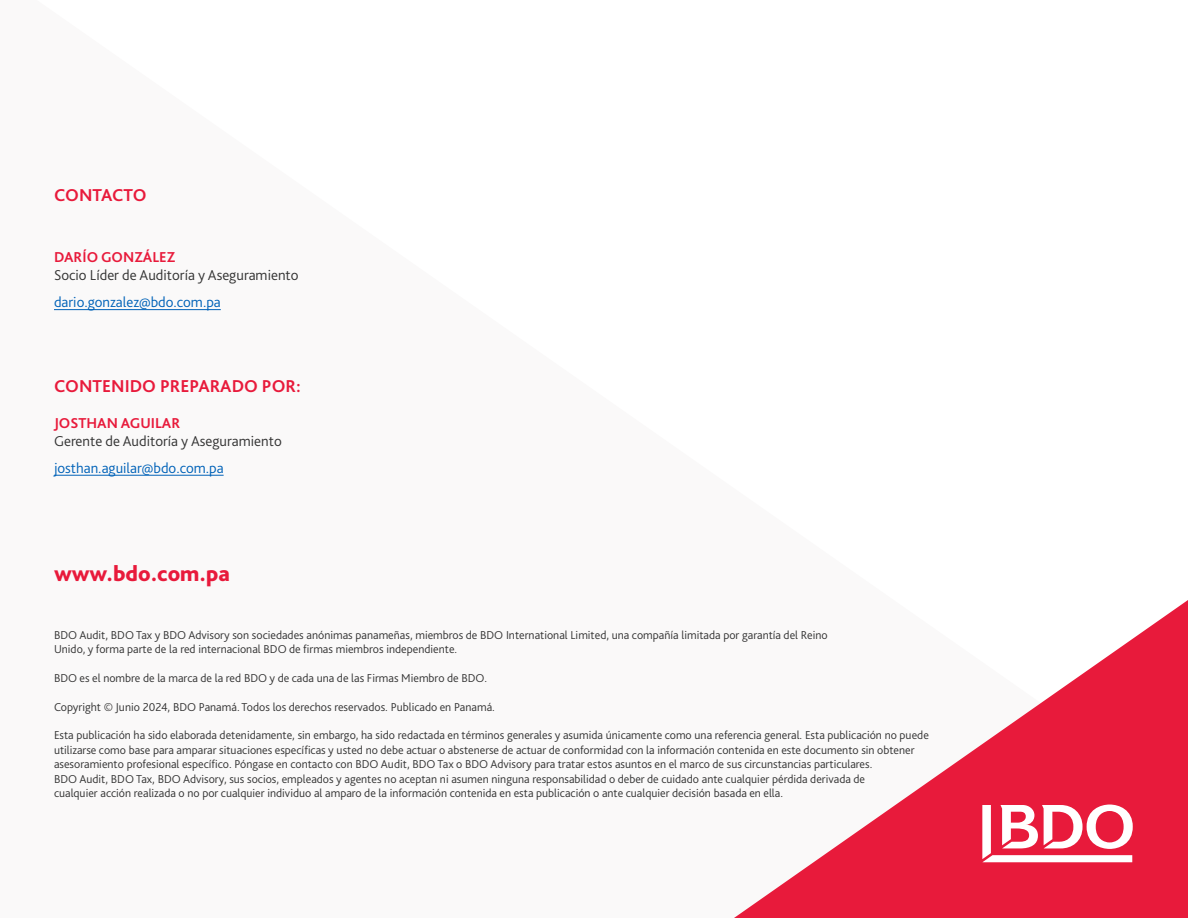
<style>
.page{position:relative;width:1188px;height:918px;background:#fff}
.page>*{position:absolute;margin:0;border:0;box-sizing:border-box;transform-origin:0 0}
.t1{font:800 22.5px "Bliss Pro";color:#e81a3b}
.t2{font:700 18px "Bliss Pro";color:#e81a3b}
.t3{font:300 15px "Bliss Pro";color:#333}
.t4{font:300 15px "Bliss Pro";color:#0062b8}
.t5{font:700 15px "Bliss Pro";color:#e81a3b}
.t6{font:300 12px/14.4px "Bliss Pro";color:#333}
</style>
<div class="page">
<hr style="left:54px;top:309px;width:167px;height:1px;background:#0062b8">
<hr style="left:54px;top:475px;width:170px;height:1px;background:#0062b8">
<svg style="left:734px;top:600px;width:454px;height:318px"></svg>
<svg style="left:982px;top:805px;width:151px;height:57px"></svg>
<h2 class="t2" style="left:54px;top:184px;width:94px">CONTACTO</h2>
<p class="t5" style="left:54px;top:248px;width:123px">DARÍO GONZÁLEZ</p>
<p class="t3" style="left:54px;top:266px;width:246px">Socio Líder de Auditoría y Aseguramiento</p>
<p class="t4" style="left:54px;top:293px;width:168px">dario.gonzalez@bdo.com.pa</p>
<h2 class="t2" style="left:54px;top:375px;width:248px">CONTENIDO PREPARADO POR:</h2>
<p class="t5" style="left:54px;top:414px;width:128px">JOSTHAN AGUILAR</p>
<p class="t3" style="left:54px;top:432px;width:229px">Gerente de Auditoría y Aseguramiento</p>
<p class="t4" style="left:54px;top:459px;width:171px">josthan.aguilar@bdo.com.pa</p>
<h1 class="t1" style="left:54px;top:560px;width:177px">www.bdo.com.pa</h1>
<p class="t6" style="left:54px;top:627px;width:775px">BDO Audit, BDO Tax y BDO Advisory son sociedades anónimas panameñas, miembros de BDO International Limited, una compañía limitada por garantía del Reino<br>Unido, y forma parte de la red internacional BDO de firmas miembros independiente.</p>
<p class="t6" style="left:54px;top:670px;width:435px">BDO es el nombre de la marca de la red BDO y de cada una de las Firmas Miembro de BDO.</p>
<p class="t6" style="left:54px;top:699px;width:442px">Copyright © Junio 2024, BDO Panamá. Todos los derechos reservados. Publicado en Panamá.</p>
<p class="t6" style="left:54px;top:728px;width:876px">Esta publicación ha sido elaborada detenidamente, sin embargo, ha sido redactada en términos generales y asumida únicamente como una referencia general. Esta publicación no puede utilizarse como base para amparar situaciones específicas y usted no debe actuar o abstenerse de actuar de conformidad con la información contenida en este documento sin obtener asesoramiento profesional específico. Póngase en contacto con BDO Audit, BDO Tax o BDO Advisory para tratar estos asuntos en el marco de sus circunstancias particulares.<br>BDO Audit, BDO Tax, BDO Advisory, sus socios, empleados y agentes no aceptan ni asumen ninguna responsabilidad o deber de cuidado ante cualquier pérdida derivada de<br>cualquier acción realizada o no por cualquier individuo al amparo de la información contenida en esta publicación o ante cualquier decisión basada en ella.</p>
</div>
